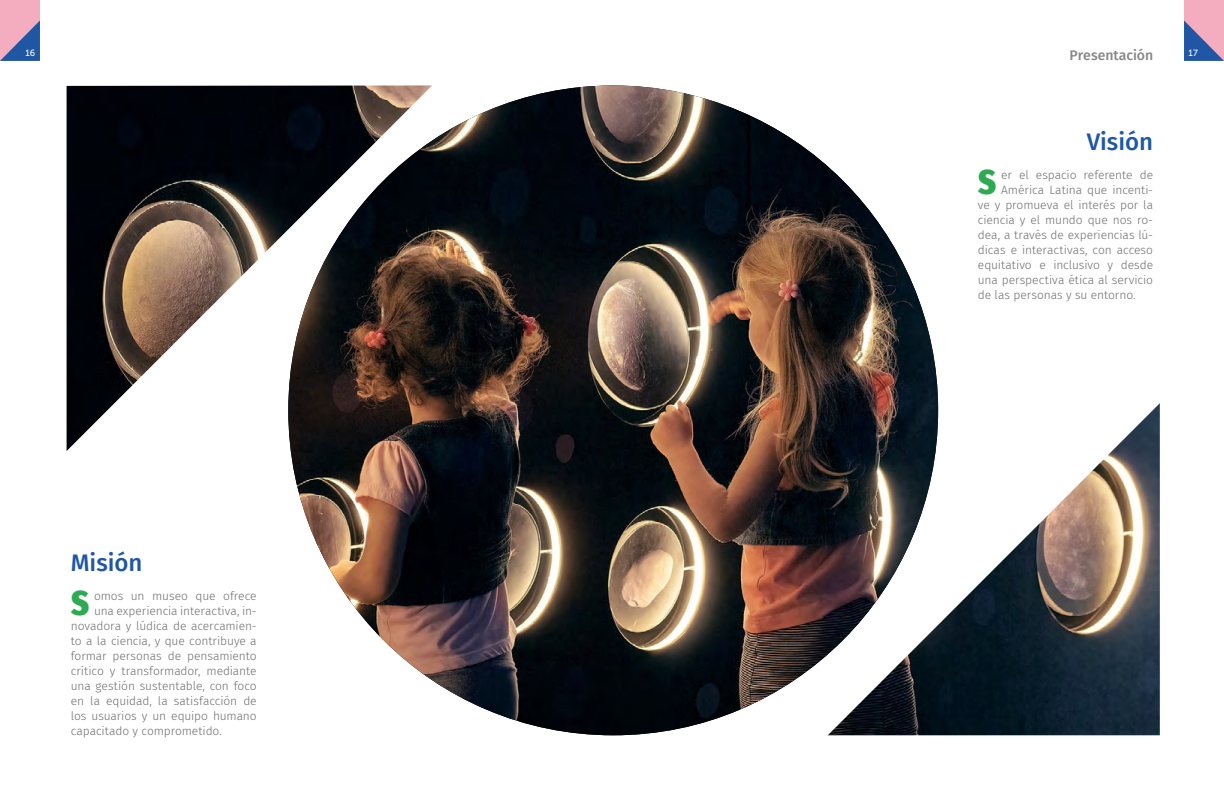
<style>
.page{position:relative;width:1224px;height:792px;background:#fff}
.page>*{position:absolute;margin:0;border:0;box-sizing:border-box;transform-origin:0 0}
.text_capitular{font:900 33.6px "Fira Sans Condensed";color:#2eaa53}
.Título{font:500 24px "Fira Sans";color:#1f57a4}
.t1{font:500 14px "Fira Sans";letter-spacing:-.005em;color:#878787}
.text_capitular-2{font:300 12px "Fira Sans";letter-spacing:-.01em;color:#706f6f}
.t2{font:9px "Museo Sans 500";color:#fff}
</style>
<div class="page">
<div style="left:1184px;top:0;width:40px;height:61px;background:#f4adbf"></div>
<div style="left:0;top:0;width:40px;height:61px;background:#f4adbf"></div>
<svg style="left:1184px;top:20px;width:40px;height:41px"></svg>
<svg style="left:0;top:20px;width:40px;height:41px"></svg>
<img style="left:67px;top:85px;width:365px;height:366px">
<img style="left:288px;top:85px;width:650px;height:650px;border-radius:325px">
<img style="left:828px;top:403px;width:332px;height:332px">
<p class="t2" style="left:25px;top:48px;width:11px">16</p>
<p class="t1" style="left:1070px;top:44px;width:85px">Presentación</p>
<p class="t2" style="left:1189px;top:48px;width:11px">17</p>
<p class="Título" style="left:1087px;top:122px;width:68px">Visión</p>
<p class="Título" style="left:71px;top:543px;width:73px">Misión</p>
<p class="text_capitular" style="left:71px;top:574px;width:19px">S</p>
<p class="text_capitular-2" style="left:94px;top:588px;width:164px">omos un museo que ofrece</p>
<p class="text_capitular-2" style="left:94px;top:603px;width:164px">una experiencia interactiva, in-</p>
<p class="text_capitular-2" style="left:71px;top:618px;width:187px">novadora y lúdica de acercamien-</p>
<p class="text_capitular-2" style="left:71px;top:633px;width:187px">to a la ciencia, y que contribuye a</p>
<p class="text_capitular-2" style="left:71px;top:648px;width:187px">formar personas de pensamiento</p>
<p class="text_capitular-2" style="left:71px;top:663px;width:187px">crítico y transformador, mediante</p>
<p class="text_capitular-2" style="left:71px;top:678px;width:187px">una gestión sustentable, con foco</p>
<p class="text_capitular-2" style="left:71px;top:693px;width:187px">en la equidad, la satisfacción de</p>
<p class="text_capitular-2" style="left:71px;top:708px;width:187px">los usuarios y un equipo humano</p>
<p class="text_capitular-2" style="left:71px;top:723px;width:151px">capacitado y comprometido.</p>
<p class="text_capitular" style="left:978px;top:153px;width:19px">S</p>
<p class="text_capitular-2" style="left:1001px;top:166px;width:153px">er el espacio referente de</p>
<p class="text_capitular-2" style="left:1001px;top:181px;width:153px">América Latina que incenti-</p>
<p class="text_capitular-2" style="left:978px;top:196px;width:177px">ve y promueva el interés por la</p>
<p class="text_capitular-2" style="left:978px;top:211px;width:177px">ciencia y el mundo que nos ro-</p>
<p class="text_capitular-2" style="left:978px;top:226px;width:177px">dea, a través de experiencias lú-</p>
<p class="text_capitular-2" style="left:978px;top:241px;width:177px">dicas e interactivas, con acceso</p>
<p class="text_capitular-2" style="left:978px;top:256px;width:177px">equitativo e inclusivo y desde</p>
<p class="text_capitular-2" style="left:978px;top:271px;width:177px">una perspectiva ética al servicio</p>
<p class="text_capitular-2" style="left:978px;top:286px;width:158px">de las personas y su entorno.</p>
</div>
